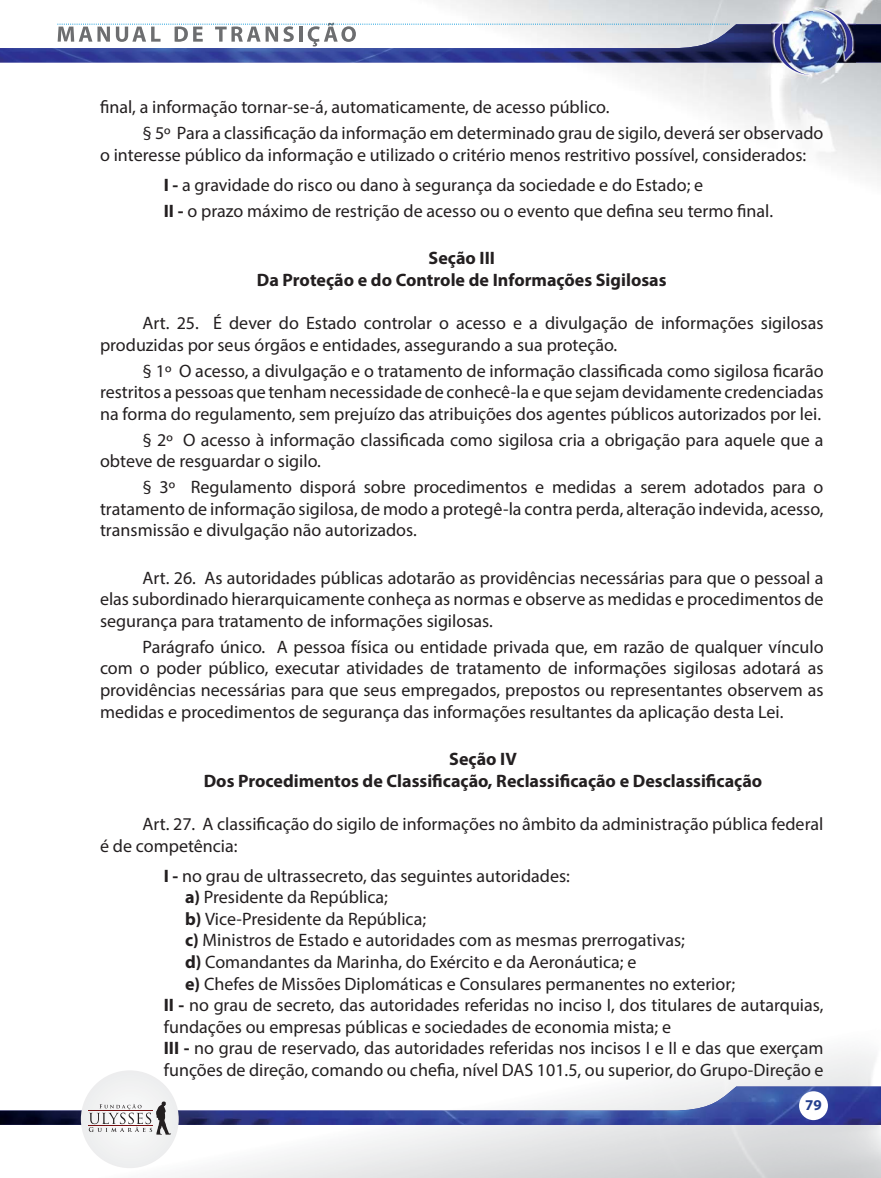
<style>
.page{position:relative;width:881px;height:1178px;background:#fff}
.page>*{position:absolute;margin:0;border:0;box-sizing:border-box;transform-origin:0 0}
.t1{font:18px/21.6px "Myriad Pro";color:#231f20}
.t2{font:700 18px/21.6px "Myriad Pro";color:#231f20;text-align:center}
.t3{font:700 15px "Myriad Pro";color:#25408e}
.s1{font-weight:700}
</style>
<div class="page">
<img style="left:451px;top:0;width:429px;height:180px">
<div style="left:81px;top:1070px;width:98px;height:98px;background:#eff0f0;border-radius:50%"></div>
<svg style="left:0;top:1086px;width:880px;height:48px"></svg>
<hr style="left:88px;top:1110px;width:64px;height:1px;background:#761113">
<hr style="left:88px;top:1125px;width:64px;height:1px;background:#761113">
<div style="left:798px;top:1091px;width:29px;height:29px;background:#fff;border-radius:50%"></div>
<img style="left:813px;top:6px;width:42px;height:3px">
<img style="left:771px;top:75px;width:41px;height:2px">
<svg style="left:0;top:9px;width:880px;height:66px"></svg>
<p class="t1" style="left:142px;top:96px;width:682px;line-height:25.8px;text-indent:-43px">final, a informação tornar-se-á, automaticamente, de acesso público.<br>§ 5º Para a classificação da informação em determinado grau de sigilo, deverá ser observado</p>
<p class="t1" style="left:164px;top:142px;width:643px;line-height:30.2px;text-indent:-64px">o interesse público da informação e utilizado o critério menos restritivo possível, considerados:<br><span class="s1">I -</span> a gravidade do risco ou dano à segurança da sociedade e do Estado; e</p>
<p class="t1" style="left:164px;top:202px;width:610px"><span class="s1">II -</span> o prazo máximo de restrição de acesso ou o evento que defina seu termo final.</p>
<p class="t2" style="left:257px;top:249px;width:411px">Seção III<br>Da Proteção e do Controle de Informações Sigilosas</p>
<p class="t1" style="left:100px;top:314px;width:724px;text-indent:43px">Art. 25. É dever do Estado controlar o acesso e a divulgação de informações sigilosas produzidas por seus órgãos e entidades, assegurando a sua proteção.</p>
<p class="t1" style="left:100px;top:362px;width:725px;text-align:justify;text-indent:43px">§ 1º O acesso, a divulgação e o tratamento de informação classificada como sigilosa ficarão restritos a pessoas que tenham necessidade de conhecê-la e que sejam devidamente credenciadas na forma do regulamento, sem prejuízo das atribuições dos agentes públicos autorizados por lei.</p>
<p class="t1" style="left:100px;top:431px;width:724px;text-indent:43px">§ 2º O acesso à informação classificada como sigilosa cria a obrigação para aquele que a obteve de resguardar o sigilo.</p>
<p class="t1" style="left:100px;top:478px;width:724px;text-align:justify;text-indent:43px">§ 3º Regulamento disporá sobre procedimentos e medidas a serem adotados para o tratamento de informação sigilosa, de modo a protegê-la contra perda, alteração indevida, acesso, transmissão e divulgação não autorizados.</p>
<p class="t1" style="left:100px;top:569px;width:724px;text-align:justify;text-indent:43px">Art. 26. As autoridades públicas adotarão as providências necessárias para que o pessoal a elas subordinado hierarquicamente conheça as normas e observe as medidas e procedimentos de segurança para tratamento de informações sigilosas.</p>
<p class="t1" style="left:100px;top:638px;width:724px;text-align:justify;text-indent:43px">Parágrafo único. A pessoa física ou entidade privada que, em razão de qualquer vínculo com o poder público, executar atividades de tratamento de informações sigilosas adotará as providências necessárias para que seus empregados, prepostos ou representantes observem as medidas e procedimentos de segurança das informações resultantes da aplicação desta Lei.</p>
<p class="t2" style="left:204px;top:750px;width:559px">Seção IV<br>Dos Procedimentos de Classificação, Reclassificação e Desclassificação</p>
<p class="t1" style="left:100px;top:815px;width:724px;text-indent:43px">Art. 27. A classificação do sigilo de informações no âmbito da administração pública federal é de competência:</p>
<p class="t1" style="left:164px;top:867px;width:407px"><span class="s1">I -</span> no grau de ultrassecreto, das seguintes autoridades:</p>
<p class="t1" style="left:185px;top:888px;width:204px"><span class="s1">a)</span> Presidente da República;</p>
<p class="t1" style="left:185px;top:910px;width:242px"><span class="s1">b)</span> Vice-Presidente da República;</p>
<p class="t1" style="left:185px;top:931px;width:501px"><span class="s1">c)</span> Ministros de Estado e autoridades com as mesmas prerrogativas;</p>
<p class="t1" style="left:185px;top:953px;width:452px"><span class="s1">d)</span> Comandantes da Marinha, do Exército e da Aeronáutica; e</p>
<p class="t1" style="left:185px;top:975px;width:551px"><span class="s1">e)</span> Chefes de Missões Diplomáticas e Consulares permanentes no exterior;</p>
<p class="t1" style="left:164px;top:996px;width:661px"><span class="s1">II -</span> no grau de secreto, das autoridades referidas no inciso I, dos titulares de autarquias,</p>
<p class="t1" style="left:164px;top:1018px;width:508px">fundações ou empresas públicas e sociedades de economia mista; e</p>
<p class="t1" style="left:164px;top:1039px;width:660px"><span class="s1">III -</span> no grau de reservado, das autoridades referidas nos incisos I e II e das que exerçam</p>
<p class="t1" style="left:164px;top:1061px;width:661px">funções de direção, comando ou chefia, nível DAS 101.5, ou superior, do Grupo-Direção e</p>
<p class="t3" style="left:804px;top:1099px;width:18px">79</p>
</div>
